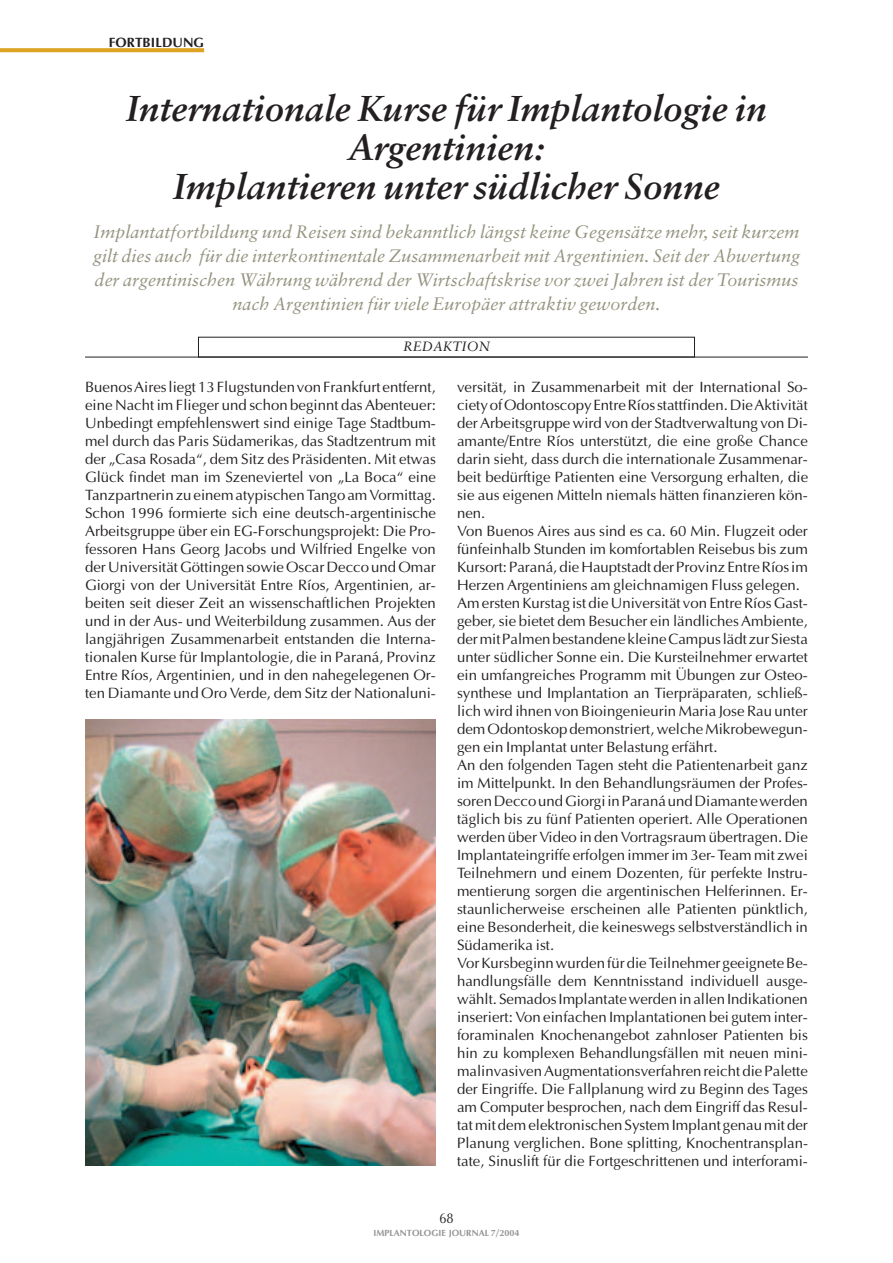
<style>
.page{position:relative;width:893px;height:1263px;background:#fff}
.page>*{position:absolute;margin:0;border:0;box-sizing:border-box;transform-origin:0 0}
.t1{font:italic 700 36px/39px "Sabon";color:#231f20;text-align:center}
.t2{font:italic 18px/24px "Sabon";color:#95937f;text-align:center}
.t3{font:15px/18px "Optima";color:#231f20;text-align:justify}
.t4{font:14.25px "Optima";color:#231f20;scale:.9 1}
.t5{font:700 13.5px "Optima";color:#231f20}
.t6{font:italic 13.5px "Sabon";color:#231f20}
.t7{font:700 9px "Optima";color:#939598}
</style>
<div class="page">
<svg style="left:1px;top:48px;width:203px;height:4px"></svg>
<hr style="left:85px;top:357px;width:723px;height:1px;background:#231f20">
<img style="left:85px;top:719px;width:351px;height:447px">
<p class="t5" style="left:109px;top:37px;width:97px">FORTBILDUNG</p>
<h1 class="t1" style="left:126px;top:92px;width:642px">Internationale Kurse für Implantologie in<br>Argentinien:<br>Implantieren unter südlicher Sonne</h1>
<p class="t2" style="left:93px;top:221px;width:708px">Implantatfortbildung und Reisen sind bekanntlich längst keine Gegensätze mehr, seit kurzem gilt dies auch für die interkontinentale Zusammenarbeit mit Argentinien. Seit der Abwertung der argentinischen Währung während der Wirtschaftskrise vor zwei Jahren ist der Tourismus nach Argentinien für viele Europäer attraktiv geworden.</p>
<p class="t6" style="left:403px;top:341px;width:88px">REDAKTION</p>
<p class="t3" style="left:85px;top:380px;width:352px">Buenos Aires liegt 13 Flugstunden von Frankfurt entfernt, eine Nacht im Flieger und schon beginnt das Abenteuer:<br>Unbedingt empfehlenswert sind einige Tage Stadtbum&shy;mel durch das Paris Südamerikas, das Stadtzentrum mit der „Casa Rosada“, dem Sitz des Präsidenten. Mit etwas Glück findet man im Szeneviertel von „La Boca“ eine Tanzpartnerin zu einem atypischen Tango am Vormittag.<br>Schon 1996 formierte sich eine deutsch-argentinische Arbeitsgruppe über ein EG-Forschungsprojekt: Die Pro&shy;fessoren Hans Georg Jacobs und Wilfried Engelke von der Universität Göttingen sowie Oscar Decco und Omar Giorgi von der Universität Entre Ríos, Argentinien, ar&shy;beiten seit dieser Zeit an wissenschaftlichen Projekten und in der Aus- und Weiterbildung zusammen. Aus der langjährigen Zusammenarbeit entstanden die Interna&shy;tionalen Kurse für Implantologie, die in Paraná, Provinz Entre Ríos, Argentinien, und in den nahegelegenen Or&shy;ten Diamante und Oro Verde, dem Sitz der Nationaluni-</p>
<p class="t3" style="left:457px;top:380px;width:353px;text-align:left">versität, in Zusammenarbeit mit der International So&shy;ciety of Odontoscopy Entre Ríos stattfinden. Die Aktivität der Arbeitsgruppe wird von der Stadtverwaltung von Di&shy;amante/Entre Ríos unterstützt, die eine große Chance darin sieht, dass durch die internationale Zusammenar&shy;beit bedürftige Patienten eine Versorgung erhalten, die sie aus eigenen Mitteln niemals hätten finanzieren kön&shy;nen.<br>Von Buenos Aires aus sind es ca. 60 Min. Flugzeit oder fünfeinhalb Stunden im komfortablen Reisebus bis zum Kursort: Paraná, die Hauptstadt der Provinz Entre Ríos im Herzen Argentiniens am gleichnamigen Fluss gelegen.<br>Am ersten Kurstag ist die Universität von Entre Ríos Gast&shy;geber, sie bietet dem Besucher ein ländliches Ambiente, der mit Palmen bestandene kleine Campus lädt zur Siesta unter südlicher Sonne ein. Die Kursteilnehmer erwartet ein umfangreiches Programm mit Übungen zur Osteo&shy;synthese und Implantation an Tierpräparaten, schließ&shy;lich wird ihnen von Bioingenieurin Maria Jose Rau unter dem Odontoskop demonstriert, welche Mikrobewegun&shy;gen ein Implantat unter Belastung erfährt.<br>An den folgenden Tagen steht die Patientenarbeit ganz im Mittelpunkt. In den Behandlungsräumen der Profes&shy;soren Decco und Giorgi in Paraná und Diamante werden täglich bis zu fünf Patienten operiert. Alle Operationen werden über Video in den Vortragsraum übertragen. Die Implantateingriffe erfolgen immer im 3er- Team mit zwei Teilnehmern und einem Dozenten, für perfekte Instru&shy;mentierung sorgen die argentinischen Helferinnen. Er&shy;staunlicherweise erscheinen alle Patienten pünktlich, eine Besonderheit, die keineswegs selbstverständlich in Südamerika ist.<br>Vor Kursbeginn wurden für die Teilnehmer geeignete Be&shy;handlungsfälle dem Kenntnisstand individuell ausge&shy;wählt. Semados Implantate werden in allen Indikationen inseriert: Von einfachen Implantationen bei gutem inter&shy;foraminalen Knochenangebot zahnloser Patienten bis hin zu komplexen Behandlungsfällen mit neuen mini&shy;malinvasiven Augmentationsverfahren reicht die Palette der Eingriffe. Die Fallplanung wird zu Beginn des Tages am Computer besprochen, nach dem Eingriff das Resul&shy;tat mit dem elektronischen System Implant genau mit der Planung verglichen. Bone splitting, Knochentransplan&shy;tate, Sinuslift für die Fortgeschrittenen und interforami-</p>
<p class="t4" style="left:439px;top:1212px;width:17px">68</p>
<p class="t7" style="left:373px;top:1229px;width:148px">IMPLANTOLOGIE JOURNAL 7/2004</p>
</div>
